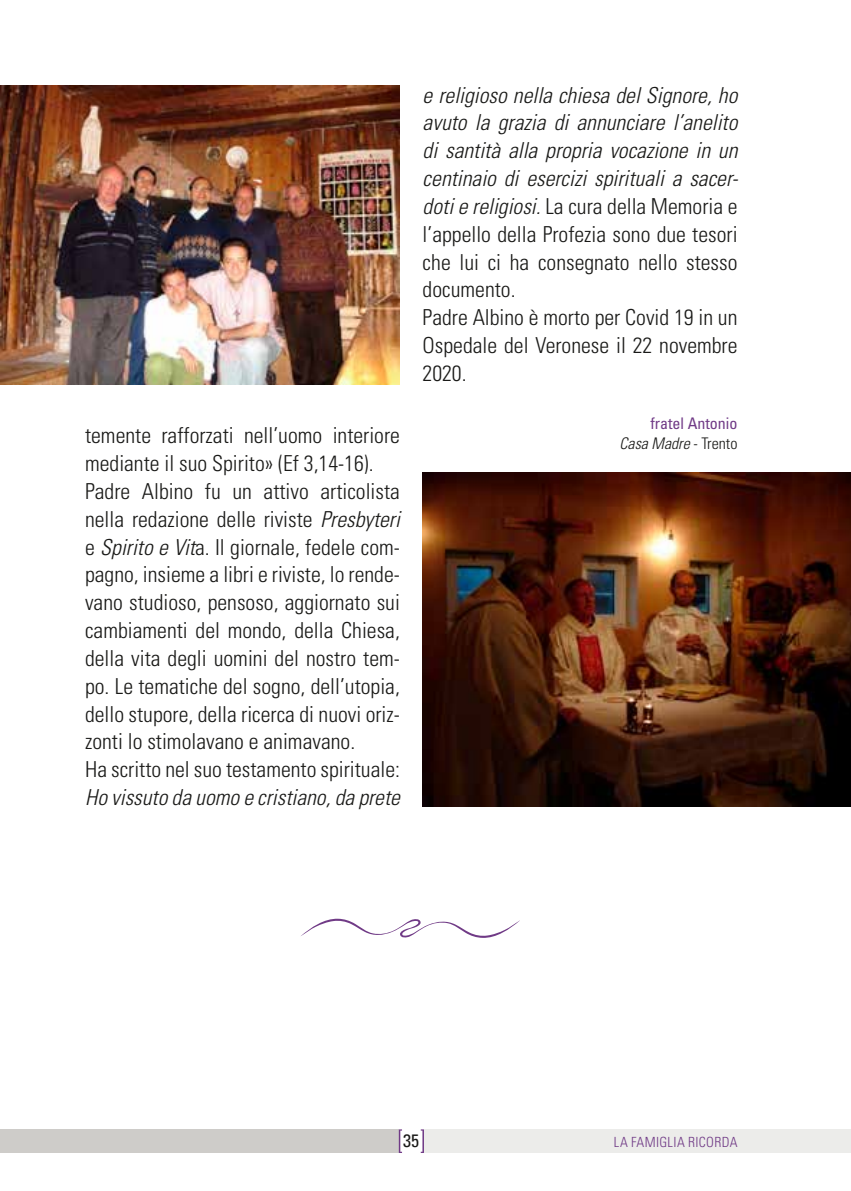
<style>
.page{position:relative;width:851px;height:1191px;background:#fff}
.page>*{position:absolute;margin:0;border:0;box-sizing:border-box;transform-origin:0 0}
.t1{font:300 condensed 22px/27.8px "Univers";color:#1a1a18}
.t2{font:italic 300 condensed 22px "Univers";color:#1a1a18}
.t3{font:condensed 18px "Univers";color:#1a1a18}
.t4{font:condensed 16px/20px "Univers";color:#703a86;text-align:right}
.t5{font:300 condensed 14px "Univers";letter-spacing:.025em;color:#703a86}
.s1{font-style:italic}
.s2{font-weight:300;font-style:italic;color:#1a1a18}
.s3{font-weight:300;color:#1a1a18}
</style>
<div class="page">
<div style="left:0;top:1129px;width:412px;height:24px;background:#ceccc9"></div>
<div style="left:412px;top:1129px;width:438px;height:24px;background:#ececea"></div>
<div style="left:399px;top:1129px;width:24px;height:24px;background:#fff"></div>
<svg style="left:420px;top:1129px;width:4px;height:24px"></svg>
<svg style="left:399px;top:1129px;width:3px;height:24px"></svg>
<img style="left:0;top:85px;width:400px;height:300px">
<img style="left:422px;top:473px;width:428px;height:333px">
<svg style="left:301px;top:918px;width:219px;height:20px"></svg>
<p class="t1" style="left:85px;top:422px;width:316px">temente rafforzati nell’uomo interiore mediante il suo Spirito» (Ef 3,14-16).<br>Padre Albino fu un attivo articolista nella redazione delle riviste <span class="s1">Presbyteri </span>e <span class="s1">Spirito e Vit</span>a. Il giornale, fedele com&shy;pagno, insieme a libri e riviste, lo rende&shy;vano studioso, pensoso, aggiornato sui cambiamenti del mondo, della Chiesa, della vita degli uomini del nostro tem&shy;po. Le tematiche del sogno, dell’utopia, dello stupore, della ricerca di nuovi oriz&shy;zonti lo stimolavano e animavano.<br>Ha scritto nel suo testamento spirituale:</p>
<p class="t2" style="left:85px;top:784px;width:316px">Ho vissuto da uomo e cristiano, da prete</p>
<p class="t1" style="left:422px;top:81px;width:317px"><span class="s1">e religioso nella chiesa del Signore, ho avuto la grazia di annunciare l’anelito di santità alla propria vocazione in un centinaio di esercizi spirituali a sacer&shy;doti e religiosi.</span> La cura della Memoria e l’appello della Profezia sono due tesori che lui ci ha consegnato nello stesso documento.<br>Padre Albino è morto per Covid 19 in un Ospedale del Veronese il 22 novembre 2020.</p>
<p class="t4" style="left:619px;top:413px;width:119px">fratel Antonio<br><span class="s2">Casa Madre</span> <span class="s3">- Trento</span></p>
<p class="t3" style="left:403px;top:1129px;width:17px">35</p>
<p class="t5" style="left:613px;top:1133px;width:125px">LA FAMIGLIA RICORDA</p>
</div>
